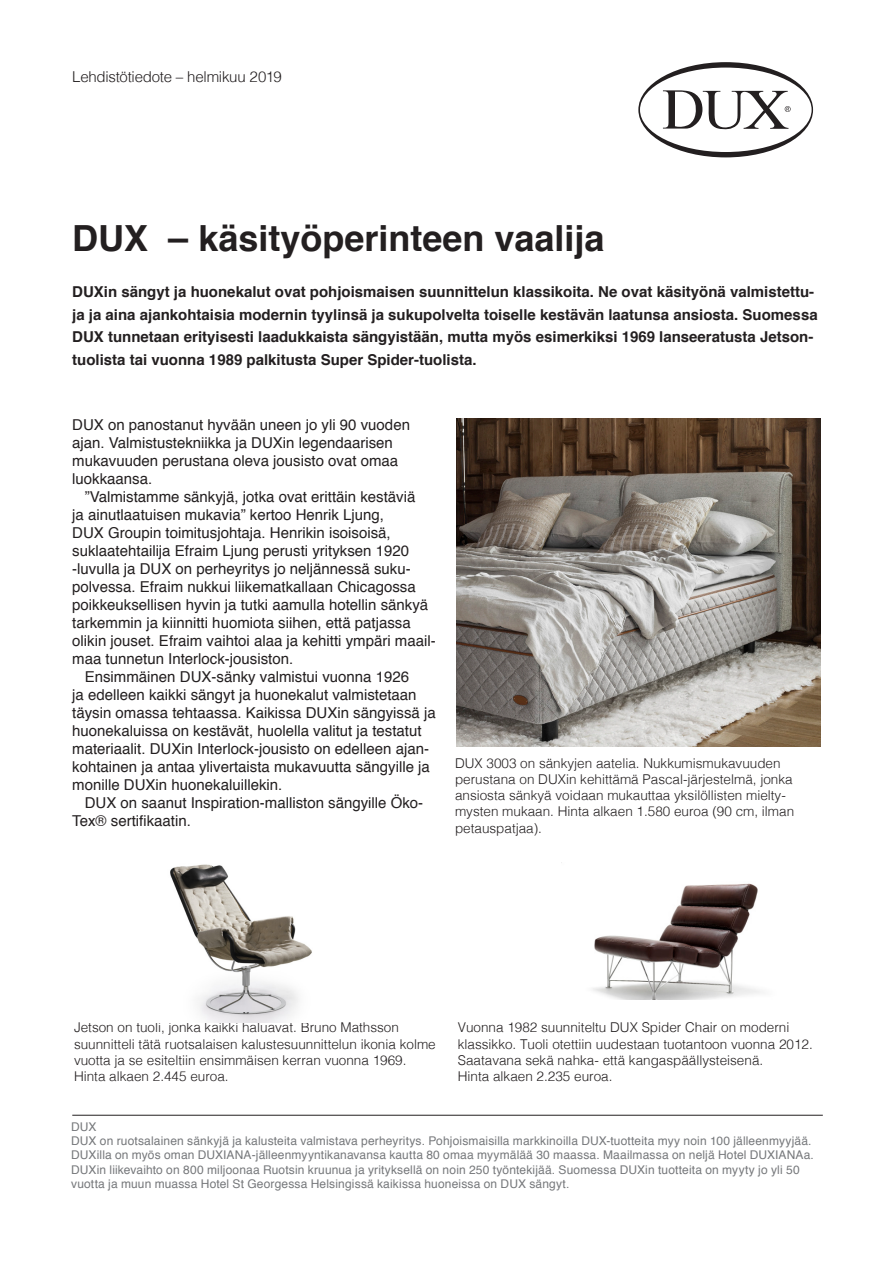
<style>
.page{position:relative;width:893px;height:1263px;background:#fff}
.page>*{position:absolute;margin:0;border:0;box-sizing:border-box;transform-origin:0 0}
.t1{font:700 36px "Helvetica";color:#231f20}
.t2{font:15px/18px "Helvetica";color:#231f20}
.t3{font:700 15px/22.5px "Helvetica";color:#231f20}
.t4{font:300 15px "Helvetica";letter-spacing:-.015em;color:#231f20}
.t5{font:300 13.5px/16.2px "Helvetica";color:#231f20}
.t6{font:12px/14.4px "Helvetica";letter-spacing:.01em;color:#76787b}
</style>
<div class="page">
<svg style="left:638px;top:62px;width:175px;height:95px"></svg>
<hr style="left:72px;top:1115px;width:751px;height:1px;background:#231f20">
<img style="left:456px;top:419px;width:365px;height:327px">
<img style="left:170px;top:864px;width:142px;height:159px">
<img style="left:561px;top:862px;width:200px;height:137px">
<p class="t4" style="left:72px;top:64px;width:211px">Lehdistötiedote – helmikuu 2019</p>
<p class="t1" style="left:72px;top:209px;width:534px">DUX – käsityöperinteen vaalija</p>
<p class="t3" style="left:72px;top:281px;width:747px">DUXin sängyt ja huonekalut ovat pohjoismaisen suunnittelun klassikoita. Ne ovat käsityönä valmistettu&shy;ja ja aina ajankohtaisia modernin tyylinsä ja sukupolvelta toiselle kestävän laatunsa ansiosta. Suomessa DUX tunnetaan erityisesti laadukkaista sängyistään, mutta myös esimerkiksi 1969 lanseeratusta Jetson&shy;tuolista tai vuonna 1989 palkitusta Super Spider-tuolista.</p>
<p class="t2" style="left:72px;top:416px;width:339px">DUX on panostanut hyvään uneen jo yli 90 vuoden ajan. Valmistustekniikka ja DUXin legendaarisen mukavuuden perustana oleva jousisto ovat omaa</p>
<p class="t2" style="left:72px;top:470px;width:82px">luokkaansa.</p>
<p class="t2" style="left:85px;top:488px;width:332px">”Valmistamme sänkyjä, jotka ovat erittäin kestäviä</p>
<p class="t2" style="left:72px;top:506px;width:313px">ja ainutlaatuisen mukavia” kertoo Henrik Ljung,</p>
<p class="t2" style="left:72px;top:524px;width:320px">DUX Groupin toimitusjohtaja. Henrikin isoisoisä,</p>
<p class="t2" style="left:72px;top:542px;width:338px">suklaatehtailija Efraim Ljung perusti yrityksen 1920</p>
<p class="t2" style="left:72px;top:560px;width:357px">-luvulla ja DUX on perheyritys jo neljännessä suku&shy;polvessa. Efraim nukkui liikematkallaan Chicagossa poikkeuksellisen hyvin ja tutki aamulla hotellin sänkyä tarkemmin ja kiinnitti huomiota siihen, että patjassa</p>
<p class="t2" style="left:72px;top:632px;width:365px">olikin jouset. Efraim vaihtoi alaa ja kehitti ympäri maail-</p>
<p class="t2" style="left:72px;top:650px;width:222px">maa tunnetun Interlock-jousiston.</p>
<p class="t2" style="left:85px;top:668px;width:326px">Ensimmäinen DUX-sänky valmistui vuonna 1926</p>
<p class="t2" style="left:72px;top:686px;width:346px">ja edelleen kaikki sängyt ja huonekalut valmistetaan</p>
<p class="t2" style="left:72px;top:704px;width:365px">täysin omassa tehtaassa. Kaikissa DUXin sängyissä ja</p>
<p class="t2" style="left:72px;top:722px;width:351px">huonekaluissa on kestävät, huolella valitut ja testatut</p>
<p class="t2" style="left:72px;top:740px;width:358px">materiaalit. DUXin Interlock-jousisto on edelleen ajan-</p>
<p class="t2" style="left:72px;top:758px;width:359px">kohtainen ja antaa ylivertaista mukavuutta sängyille ja</p>
<p class="t2" style="left:72px;top:776px;width:212px">monille DUXin huonekaluillekin.</p>
<p class="t2" style="left:72px;top:794px;width:352px;text-indent:13px">DUX on saanut Inspiration-malliston sängyille Öko-<br>Tex® sertifikaatin.</p>
<p class="t5" style="left:455px;top:754px;width:327px">DUX 3003 on sänkyjen aatelia. Nukkumismukavuuden</p>
<p class="t5" style="left:455px;top:770px;width:339px">perustana on DUXin kehittämä Pascal-järjestelmä, jonka</p>
<p class="t5" style="left:455px;top:786px;width:341px">ansiosta sänkyä voidaan mukauttaa yksilöllisten mielty&shy;mysten mukaan. Hinta alkaen 1.580 euroa (90 cm, ilman petauspatjaa).</p>
<p class="t5" style="left:74px;top:1018px;width:363px">Jetson on tuoli, jonka kaikki haluavat. Bruno Mathsson suunnitteli tätä ruotsalaisen kalustesuunnittelun ikonia kolme vuotta ja se esiteltiin ensimmäisen kerran vuonna 1969.<br>Hinta alkaen 2.445 euroa.</p>
<p class="t5" style="left:458px;top:1018px;width:356px">Vuonna 1982 suunniteltu DUX Spider Chair on moderni klassikko. Tuoli otettiin uudestaan tuotantoon vuonna 2012.<br>Saatavana sekä nahka- että kangaspäällysteisenä.</p>
<p class="t5" style="left:458px;top:1067px;width:156px">Hinta alkaen 2.235 euroa.</p>
<p class="t6" style="left:71px;top:1119px;width:27px">DUX</p>
<p class="t6" style="left:71px;top:1134px;width:744px">DUX on ruotsalainen sänkyjä ja kalusteita valmistava perheyritys. Pohjoismaisilla markkinoilla DUX-tuotteita myy noin 100 jälleenmyyjää.<br>DUXilla on myös oman DUXIANA-jälleenmyyntikanavansa kautta 80 omaa myymälää 30 maassa. Maailmassa on neljä Hotel DUXIANAa.<br>DUXin liikevaihto on 800 miljoonaa Ruotsin kruunua ja yrityksellä on noin 250 työntekijää. Suomessa DUXin tuotteita on myyty jo yli 50 vuotta ja muun muassa Hotel St Georgessa Helsingissä kaikissa huoneissa on DUX sängyt.</p>
</div>
